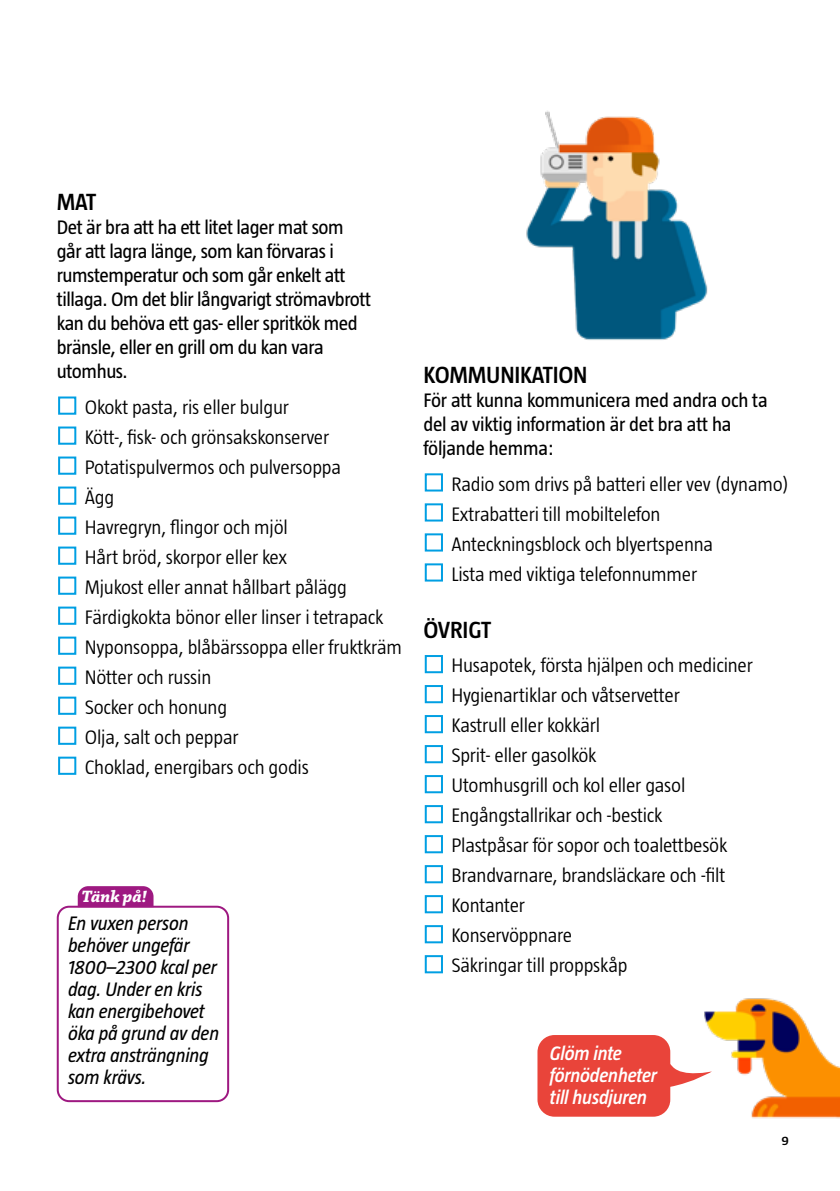
<style>
.page{position:relative;width:840px;height:1191px;background:#fff}
.page>*{position:absolute;margin:0;border:0;box-sizing:border-box;transform-origin:0 0}
.t1{font:600 24px "Ckknmq Taz";letter-spacing:-.01em;color:#000}
.t2{font:300 20px "Gfbslp Taz";letter-spacing:-.01em;color:#000}
.t3{font:20px/24px "Hsqpsd Taz";letter-spacing:-.02em;color:#000}
.t4{font:italic 20px/22px "Yhpjmw Taz";letter-spacing:-.01em;color:#000}
.t5{font:italic 600 20px/22px "Jyvbtc Taz";letter-spacing:-.01em;color:#fff}
.t6{font:italic 700 17.4px "Tnpmyy Chaparral Pro";color:#fff}
.t7{font:600 12.6px "Ckknmq Taz";color:#000;scale:1.11 1}
.s1{color:#009fe3}
</style>
<div class="page">
<svg style="left:78px;top:886px;width:75px;height:19px"></svg>
<div style="left:57px;top:905px;width:172px;height:197px;border:2px solid #9e1981;border-radius:11px"></div>
<img style="left:526px;top:111px;width:182px;height:229px">
<div style="left:537px;top:1035px;width:133px;height:81px;background:#e9443a;border-radius:17px"></div>
<svg style="left:668px;top:1044px;width:29px;height:47px"></svg>
<img style="left:697px;top:998px;width:142px;height:121px">
<p class="t1" style="left:57px;top:189px;width:41px">MAT</p>
<p class="t3" style="left:57px;top:215px;width:316px">Det är bra att ha ett litet lager mat som går att lagra länge, som kan förvaras i rumstemperatur och som går enkelt att tillaga. Om det blir långvarigt strömavbrott kan du behöva ett gas- eller spritkök med bränsle, eller en grill om du kan vara utomhus.</p>
<p class="t2" style="left:57px;top:396px;width:233px"><span class="s1">■</span> Okokt pasta, ris eller bulgur</p>
<p class="t2" style="left:57px;top:426px;width:274px"><span class="s1">■</span> Kött-, fsk- och grönsakskonserver</p>
<p class="t2" style="left:57px;top:456px;width:285px"><span class="s1">■</span> Potatispulvermos och pulversoppa</p>
<p class="t2" style="left:57px;top:486px;width:59px"><span class="s1">■</span> Ägg</p>
<p class="t2" style="left:57px;top:516px;width:232px"><span class="s1">■</span> Havregryn, fingor och mjöl</p>
<p class="t2" style="left:57px;top:546px;width:231px"><span class="s1">■</span> Hårt bröd, skorpor eller kex</p>
<p class="t2" style="left:57px;top:576px;width:291px"><span class="s1">■</span> Mjukost eller annat hållbart pålägg</p>
<p class="t2" style="left:57px;top:606px;width:328px"><span class="s1">■</span> Färdigkokta bönor eller linser i tetrapack</p>
<p class="t2" style="left:57px;top:636px;width:346px"><span class="s1">■</span> Nyponsoppa, blåbärssoppa eller fruktkräm</p>
<p class="t2" style="left:57px;top:666px;width:156px"><span class="s1">■</span> Nötter och russin</p>
<p class="t2" style="left:57px;top:696px;width:172px"><span class="s1">■</span> Socker och honung</p>
<p class="t2" style="left:57px;top:726px;width:183px"><span class="s1">■</span> Olja, salt och peppar</p>
<p class="t2" style="left:57px;top:756px;width:253px"><span class="s1">■</span> Choklad, energibars och godis</p>
<p class="t6" style="left:82px;top:886px;width:67px">Tänk på!</p>
<p class="t4" style="left:68px;top:912px;width:152px">En vuxen person behöver ungefär<br>1800–2300 kcal per dag. Under en kris kan energibehovet öka på grund av den extra ansträngning som krävs.</p>
<p class="t1" style="left:423px;top:362px;width:165px">KOMMUNIKATION</p>
<p class="t3" style="left:423px;top:388px;width:345px">För att kunna kommunicera med andra och ta del av viktig information är det bra att ha följande hemma:</p>
<p class="t2" style="left:423px;top:473px;width:367px"><span class="s1">■</span> Radio som drivs på batteri eller vev (dynamo)</p>
<p class="t2" style="left:423px;top:503px;width:238px"><span class="s1">■</span> Extrabatteri till mobiltelefon</p>
<p class="t2" style="left:423px;top:533px;width:291px"><span class="s1">■</span> Anteckningsblock och blyertspenna</p>
<p class="t2" style="left:423px;top:563px;width:275px"><span class="s1">■</span> Lista med viktiga telefonnummer</p>
<p class="t1" style="left:423px;top:617px;width:69px">ÖVRIGT</p>
<p class="t2" style="left:423px;top:655px;width:331px"><span class="s1">■</span> Husapotek, första hjälpen och mediciner</p>
<p class="t2" style="left:423px;top:685px;width:258px"><span class="s1">■</span> Hygienartiklar och våtservetter</p>
<p class="t2" style="left:423px;top:715px;width:178px"><span class="s1">■</span> Kastrull eller kokkärl</p>
<p class="t2" style="left:423px;top:745px;width:174px"><span class="s1">■</span> Sprit- eller gasolkök</p>
<p class="t2" style="left:423px;top:775px;width:263px"><span class="s1">■</span> Utomhusgrill och kol eller gasol</p>
<p class="t2" style="left:423px;top:805px;width:240px"><span class="s1">■</span> Engångstallrikar och -bestick</p>
<p class="t2" style="left:423px;top:835px;width:305px"><span class="s1">■</span> Plastpåsar för sopor och toalettbesök</p>
<p class="t2" style="left:423px;top:865px;width:303px"><span class="s1">■</span> Brandvarnare, brandsläckare och -flt</p>
<p class="t2" style="left:423px;top:895px;width:103px"><span class="s1">■</span> Kontanter</p>
<p class="t2" style="left:423px;top:925px;width:150px"><span class="s1">■</span> Konservöppnare</p>
<p class="t2" style="left:423px;top:955px;width:205px"><span class="s1">■</span> Säkringar till proppskåp</p>
<p class="t5" style="left:549px;top:1042px;width:109px">Glöm inte förnödenheter till husdjuren</p>
<p class="t7" style="left:781px;top:1134px;width:8px">9</p>
</div>
